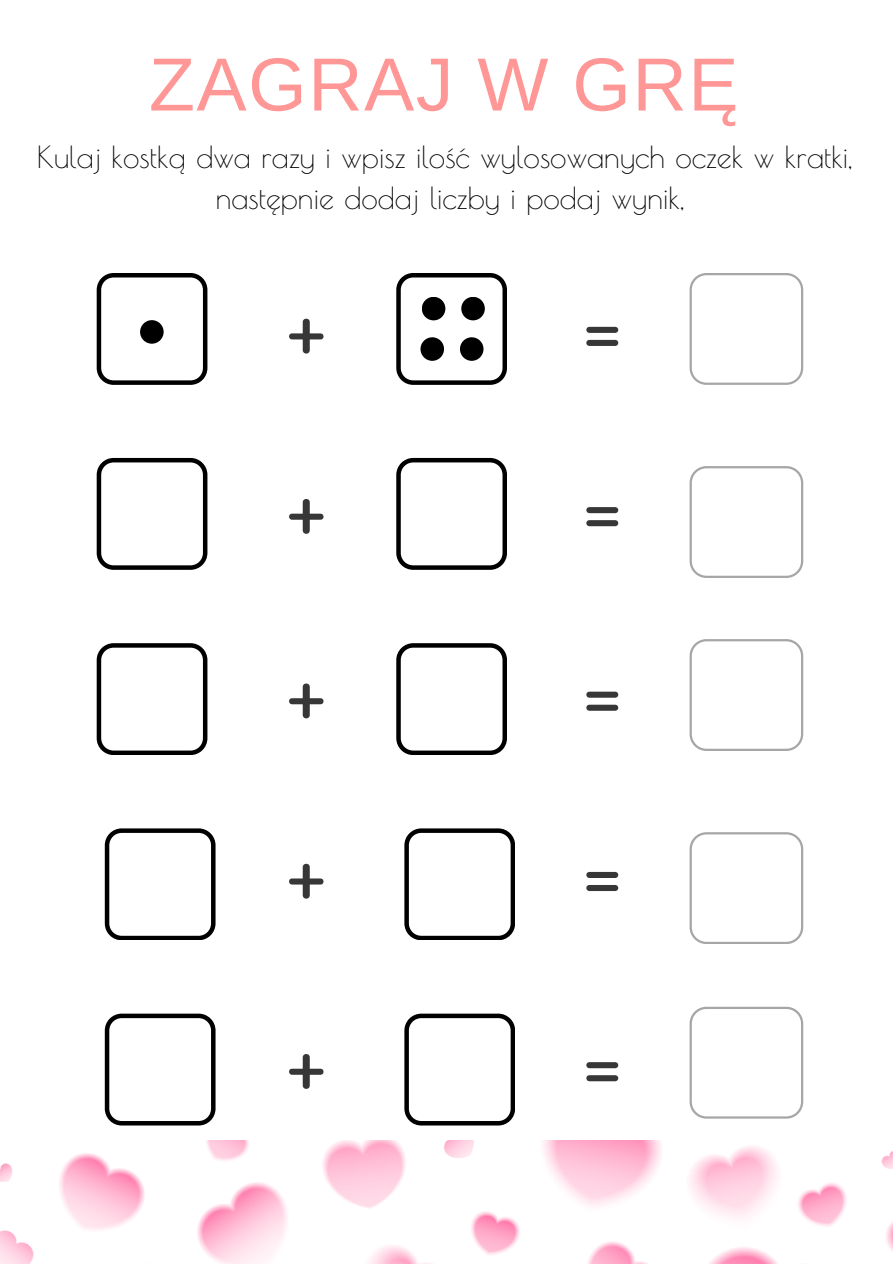
<style>
.page{position:relative;width:893px;height:1264px;background:#fff}
.page>*{position:absolute;margin:0;border:0;box-sizing:border-box;transform-origin:0 0}
.t1{font:75.3px "Arimo";letter-spacing:.02em;color:#ff9797}
.t2{font:500 69px "Quicksand";color:#373737}
.t3{font:30px "Poiret One";color:#000}
</style>
<div class="page">
<svg style="left:97px;top:273px;width:110px;height:111px"></svg>
<svg style="left:396px;top:273px;width:110px;height:111px"></svg>
<div style="left:420px;top:337px;width:24px;height:24px;background:#000;border-radius:50%"></div>
<div style="left:460px;top:337px;width:23px;height:24px;background:#000;border-radius:50%"></div>
<div style="left:140px;top:320px;width:24px;height:24px;background:#000;border-radius:50%"></div>
<svg style="left:97px;top:458px;width:110px;height:111px"></svg>
<svg style="left:396px;top:458px;width:110px;height:111px"></svg>
<svg style="left:97px;top:643px;width:110px;height:111px"></svg>
<svg style="left:396px;top:643px;width:110px;height:111px"></svg>
<svg style="left:105px;top:828px;width:110px;height:111px"></svg>
<svg style="left:404px;top:828px;width:110px;height:111px"></svg>
<svg style="left:105px;top:1013px;width:110px;height:112px"></svg>
<svg style="left:404px;top:1013px;width:110px;height:112px"></svg>
<svg style="left:689px;top:273px;width:114px;height:111px"></svg>
<svg style="left:689px;top:466px;width:114px;height:111px"></svg>
<svg style="left:689px;top:639px;width:114px;height:111px"></svg>
<svg style="left:689px;top:832px;width:114px;height:111px"></svg>
<svg style="left:689px;top:1006px;width:114px;height:112px"></svg>
<div style="left:422px;top:297px;width:23px;height:23px;background:#000;border-radius:50%"></div>
<div style="left:461px;top:297px;width:24px;height:23px;background:#000;border-radius:50%"></div>
<img style="left:0;top:1140px;width:892px;height:123px">
<p class="t1" style="left:149px;top:42px;width:591px">ZAGRAJ W GRĘ</p>
<p class="t3" style="left:37px;top:139px;width:817px">Kulaj kostką dwa razy i wpisz ilość wylosowanych oczek w kratki,</p>
<p class="t3" style="left:216px;top:180px;width:470px">następnie dodaj liczby i podaj wynik,</p>
<p class="t2" style="left:286px;top:287px;width:41px">+</p>
<p class="t2" style="left:286px;top:467px;width:41px">+</p>
<p class="t2" style="left:286px;top:651px;width:41px">+</p>
<p class="t2" style="left:286px;top:831px;width:41px">+</p>
<p class="t2" style="left:286px;top:1021px;width:41px">+</p>
<p class="t2" style="left:583px;top:287px;width:40px">=</p>
<p class="t2" style="left:583px;top:467px;width:40px">=</p>
<p class="t2" style="left:583px;top:651px;width:40px">=</p>
<p class="t2" style="left:583px;top:831px;width:40px">=</p>
<p class="t2" style="left:583px;top:1021px;width:40px">=</p>
</div>
